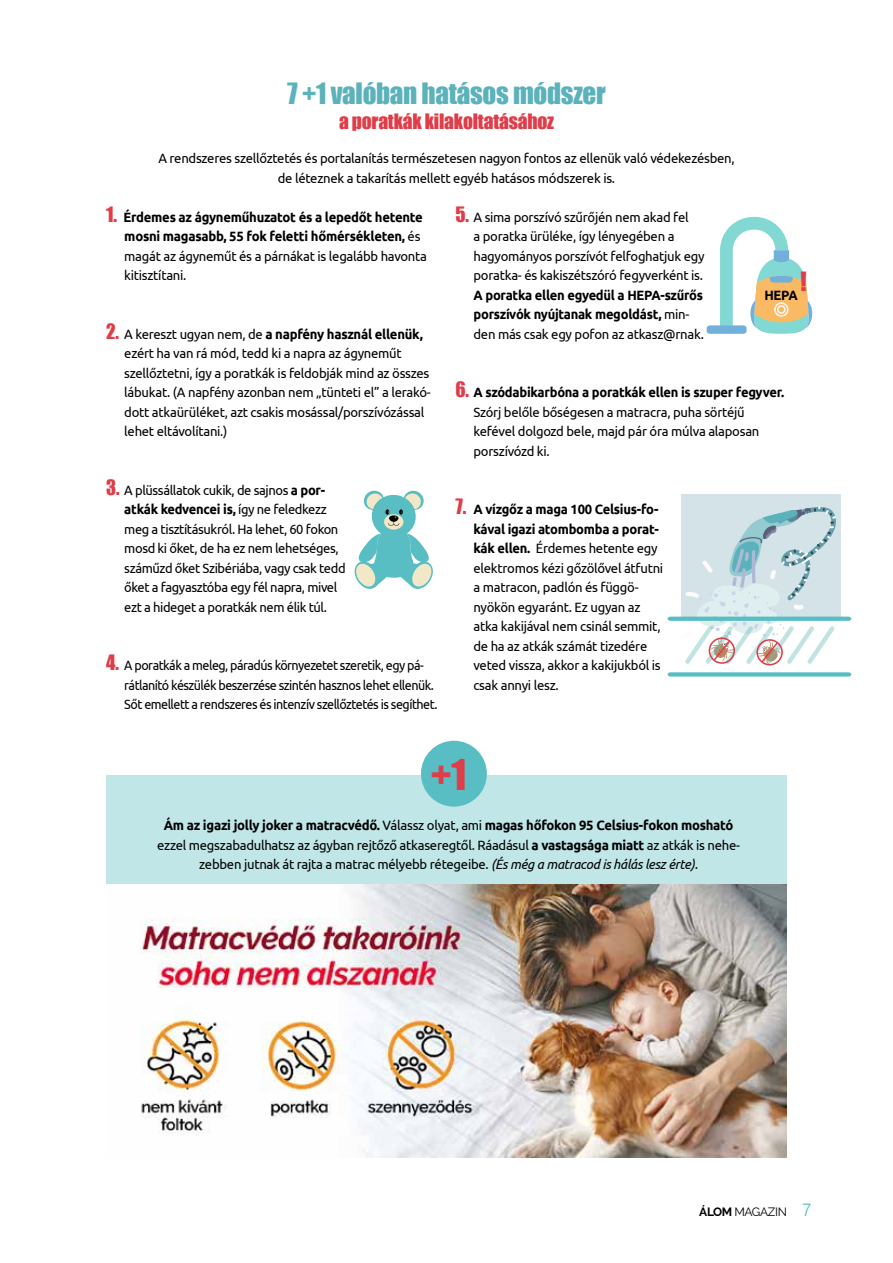
<style>
.page{position:relative;width:893px;height:1263px;background:#fff}
.page>*{position:absolute;margin:0;border:0;box-sizing:border-box;transform-origin:0 0}
.t1{font:39px "Impact";color:#de3d49}
.t2{font:27px "Impact";letter-spacing:-.01em;color:#5cb2bb}
.t3{font:19.5px "Impact";letter-spacing:-.01em;color:#de3d49}
.t4{font:13.5px/19.5px "Ubuntu";letter-spacing:-.02em;color:#000}
.t5{font:13.5px/19.5px "Ubuntu";letter-spacing:-.02em;color:#000;scale:.96 1}
.t6{font:13.5px/19.5px "Ubuntu";letter-spacing:-.04em;color:#000;scale:.93 1}
.t7{font:700 13.5px/19.5px "Ubuntu";letter-spacing:-.02em;color:#000}
.t8{font:700 13.5px/19.5px "Ubuntu";letter-spacing:-.02em;color:#000;scale:.96 1}
.t9{font:12px "Raleway";letter-spacing:-.03em;color:#000}
.s1{font-family:"Impact";font-weight:400;font-size:19.5px;color:#de3d49}
.s2{font-weight:400}
.s3{font-family:"Impact";font-size:19.5px;color:#de3d49}
.s4{font-weight:700}
.s5{font-style:italic}
.s6{font-family:"Ubuntu";font-weight:300;font-size:18px;color:#58bec3}
</style>
<div class="page">
<div style="left:681px;top:495px;width:159px;height:122px;background:#d3e3e8"></div>
<div style="left:106px;top:775px;width:681px;height:129px;background:#c0e6e8"></div>
<hr style="left:0;top:0;width:1px;height:391px;background:#76c2be">
<svg style="left:354px;top:490px;width:79px;height:99px"></svg>
<img style="left:106px;top:885px;width:681px;height:272px">
<svg style="left:668px;top:672px;width:183px;height:4px"></svg>
<div style="left:421px;top:741px;width:66px;height:66px;background:#58bec3;border-radius:50%"></div>
<svg style="left:668px;top:506px;width:183px;height:159px"></svg>
<svg style="left:707px;top:217px;width:105px;height:117px"></svg>
<h2 class="t2" style="left:287px;top:72px;width:320px">7 +1 valóban hatásos módszer</h2>
<h3 class="t3" style="left:339px;top:106px;width:216px">a poratkák kilakoltatásához</h3>
<p class="t4" style="left:158px;top:148px;width:578px;text-align:center">A rendszeres szellőztetés és portalanítás természetesen nagyon fontos az ellenük való védekezésben, de léteznek a takarítás mellett egyéb hatásos módszerek is.</p>
<p class="t7" style="left:124px;top:207px;width:304px;text-indent:-18px"><span class="s1">1.</span> Érdemes az ágyneműhuzatot és a lepedőt hetente mosni magasabb, 55 fok feletti hőmérsékleten, <span class="s2">és magát az ágyneműt és a párnákat is legalább havonta kitisztítani.</span></p>
<p class="t4" style="left:124px;top:324px;width:308px;text-indent:-18px"><span class="s3">2.</span> A kereszt ugyan nem, de <span class="s4">a napfény használ ellenük, </span>ezért ha van rá mód, tedd ki a napra az ágyneműt szellőztetni, így a poratkák is feldobják mind az összes lábukat. (A napfény azonban nem „tünteti el” a lerakó&shy;dott atkaürüléket, azt csakis mosással/porszívózással lehet eltávolítani.)</p>
<p class="t5" style="left:124px;top:480px;width:232px;text-indent:-18px"><span class="s3">3.</span> A plüssállatok cukik, de sajnos <span class="s4">a por&shy;atkák kedvencei is,</span> így ne feledkezz meg a tisztításukról. Ha lehet, 60 fokon mosd ki őket, de ha ez nem lehetséges, száműzd őket Szibériába, vagy csak tedd őket a fagyasztóba egy fél napra, mivel ezt a hideget a poratkák nem élik túl.</p>
<p class="t6" style="left:124px;top:655px;width:338px;text-indent:-18px"><span class="s3">4.</span> A poratkák a meleg, páradús környezetet szeretik, egy pá&shy;rátlanító készülék beszerzése szintén hasznos lehet ellenük.<br>Sőt emellett a rendszeres és intenzív szellőztetés is segíthet.</p>
<p class="t4" style="left:473px;top:207px;width:233px;text-indent:-18px"><span class="s3">5.</span> A sima porszívó szűrőjén nem akad fel<br>a poratka ürüléke, így lényegében a hagyományos porszívót felfoghatjuk egy poratka- és kakiszétszóró fegyverként is.</p>
<p class="t8" style="left:473px;top:285px;width:241px">A poratka ellen egyedül a HEPA-szűrős porszívók nyújtanak megoldást, <span class="s2">min&shy;den más csak egy pofon az atkasz@rnak.</span></p>
<p class="t8" style="left:764px;top:285px;width:46px">HEPA <sup>!</sup></p>
<p class="t4" style="left:473px;top:382px;width:312px;text-indent:-18px"><span class="s3">6.</span> <span class="s4">A szódabikarbóna a poratkák ellen is szuper fegyver.<br></span>Szórj belőle bőségesen a matracra, puha sörtéjű kefével dolgozd bele, majd pár óra múlva alaposan porszívózd ki.</p>
<p class="t4" style="left:473px;top:499px;width:191px;text-indent:-18px"><span class="s3">7.</span> <span class="s4">A vízgőz a maga 100 Celsius-fo&shy;kával igazi atombomba a porat&shy;kák ellen.</span> Érdemes hetente egy elektromos kézi gőzölővel átfutni a matracon, padlón és függö&shy;nyökön egyaránt. Ez ugyan az atka kakijával nem csinál semmit, de ha az atkák számát tizedére veted vissza, akkor a kakijukból is csak annyi lesz.</p>
<h1 class="t1" style="left:431px;top:744px;width:37px">+1</h1>
<p class="t4" style="left:157px;top:815px;width:584px;text-align:center"><span class="s4">Ám az igazi jolly joker a matracvédő.</span> Válassz olyat, ami <span class="s4">magas hőfokon 95 Celsius-fokon mosható </span>ezzel megszabadulhatsz az ágyban rejtőző atkaseregtől. Ráadásul <span class="s4">a vastagsága miatt</span> az atkák is nehe&shy;zebben jutnak át rajta a matrac mélyebb rétegeibe. <span class="s5">(És még a matracod is hálás lesz érte).</span></p>
<p class="t9" style="left:699px;top:1205px;width:114px"><span class="s4">ÁLOM</span> MAGAZIN <span class="s6">7</span></p>
</div>
